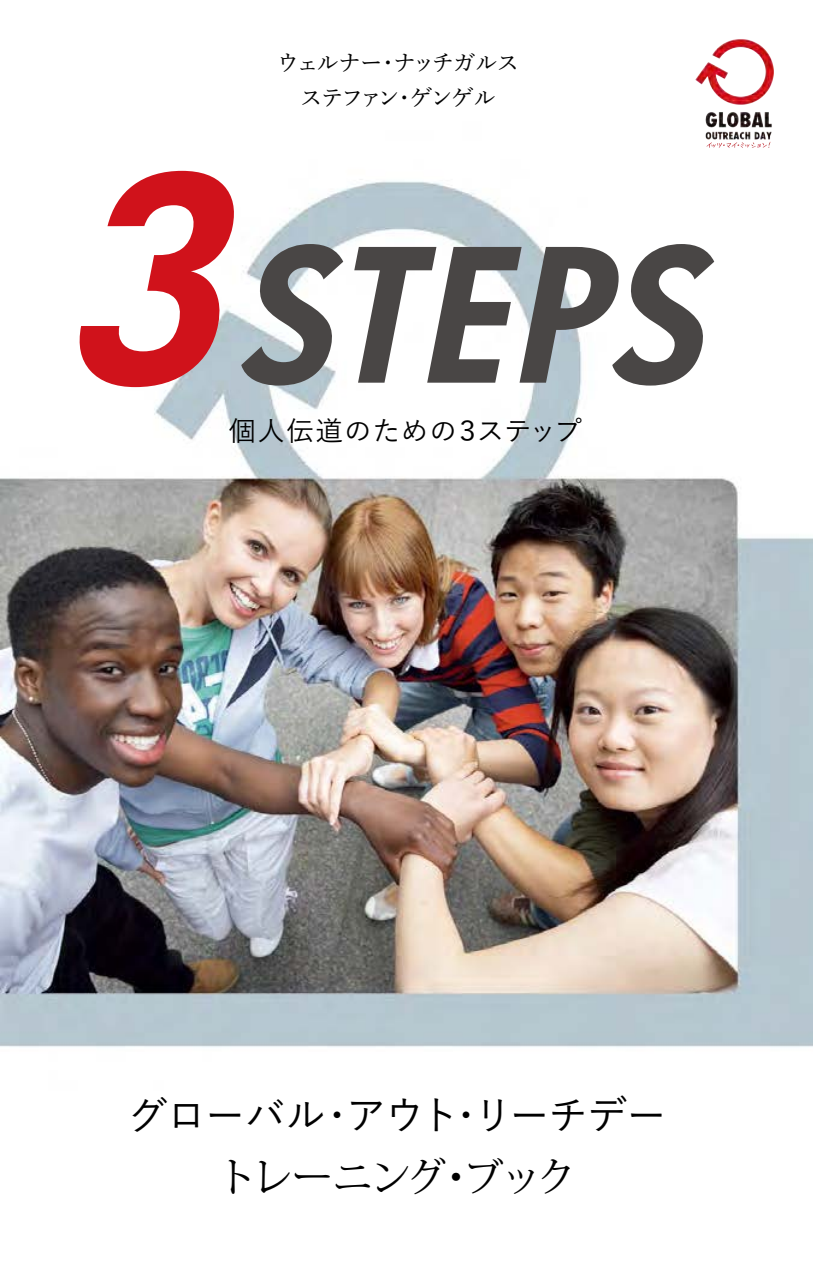
<style>
.page{position:relative;width:815px;height:1276px;background:#fff}
.page>*{position:absolute;margin:0;border:0;box-sizing:border-box;transform-origin:0 0}
.t1{font:italic 800 180px "Futura";color:#494645}
.t2{font:500 40px "Yu Go";letter-spacing:-.03em;color:#000}
.t3{font:40px "Koz Min Pr 6 N";letter-spacing:-.075em;color:#000}
.t4{font:500 27.5px "Yu Go";letter-spacing:.035em;color:#000}
.t5{font:500 22.5px/35px "Yu Min";letter-spacing:-.085em;color:#000;text-align:center}
.s1{font-size:275px;color:#d0121b}
</style>
<div class="page">
<img style="left:0;top:181px;width:812px;height:866px">
<img style="left:695px;top:39px;width:79px;height:109px">
<p class="t5" style="left:277px;top:43px;width:244px">ウェルナー・ナッチガルスステファン・ゲンゲル</p>
<h1 class="t1" style="left:62px;top:194px;width:686px"><span class="s1">3</span>STEPS</h1>
<p class="t4" style="left:229px;top:405px;width:355px">個人伝道のための３ステップ</p>
<h2 class="t2" style="left:127px;top:1078px;width:541px">グローバル・アウト・リーチデー</h2>
<h2 class="t3" style="left:217px;top:1154px;width:360px">トレーニング・ブック</h2>
</div>
